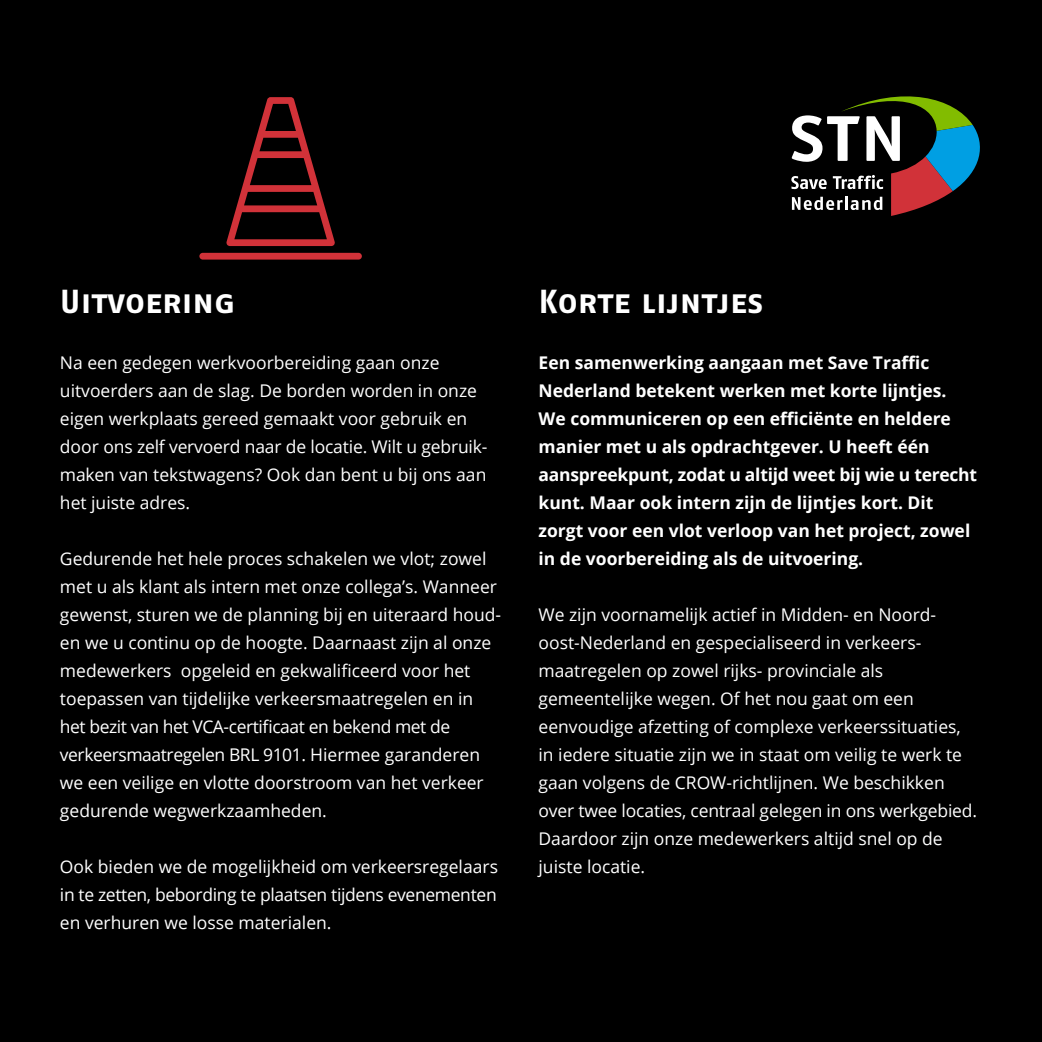
<style>
.page{position:relative;width:1042px;height:1042px;background:#000}
.page>*{position:absolute;margin:0;border:0;box-sizing:border-box;transform-origin:0 0}
.t1{font:33.25px "Fago No Bold Caps";color:#fff}
.t2{font:17.5px/28px "Open Sans";color:#fff}
.t3{font:700 17.5px/28px "Open Sans";color:#fff}
</style>
<div class="page">
<svg style="left:791px;top:96px;width:189px;height:120px"></svg>
<svg style="left:199px;top:97px;width:163px;height:163px"></svg>
<h1 class="t1" style="left:60px;top:282px;width:177px">Uitvoering</h1>
<p class="t2" style="left:60px;top:348px;width:429px">Na een gedegen werkvoorbereiding gaan onze uitvoerders aan de slag. De borden worden in onze eigen werkplaats gereed gemaakt voor gebruik en door ons zelf vervoerd naar de locatie. Wilt u gebruik&shy;maken van tekstwagens? Ook dan bent u bij ons aan het juiste adres.</p>
<p class="t2" style="left:60px;top:544px;width:442px">Gedurende het hele proces schakelen we vlot; zowel met u als klant als intern met onze collega’s. Wanneer gewenst, sturen we de planning bij en uiteraard houd&shy;en we u continu op de hoogte. Daarnaast zijn al onze medewerkers opgeleid en gekwalificeerd voor het toepassen van tijdelijke verkeersmaatregelen en in het bezit van het VCA-certificaat en bekend met de verkeersmaatregelen BRL 9101. Hiermee garanderen we een veilige en vlotte doorstroom van het verkeer gedurende wegwerkzaamheden.</p>
<p class="t2" style="left:60px;top:852px;width:439px;text-align:justify">Ook bieden we de mogelijkheid om verkeersregelaars in te zetten, bebording te plaatsen tijdens evenementen en verhuren we losse materialen.</p>
<h1 class="t1" style="left:538px;top:282px;width:226px">Korte lijntjes</h1>
<p class="t3" style="left:538px;top:348px;width:440px">Een samenwerking aangaan met Save Traffic Nederland betekent werken met korte lijntjes.<br>We communiceren op een efficiënte en heldere manier met u als opdrachtgever. U heeft één aanspreekpunt, zodat u altijd weet bij wie u terecht kunt. Maar ook intern zijn de lijntjes kort. Dit zorgt voor een vlot verloop van het project, zowel in de voorbereiding als de uitvoering.</p>
<p class="t2" style="left:538px;top:600px;width:440px">We zijn voornamelijk actief in Midden- en Noord&shy;oost-Nederland en gespecialiseerd in verkeers&shy;maatregelen op zowel rijks- provinciale als gemeentelijke wegen. Of het nou gaat om een eenvoudige afzetting of complexe verkeerssituaties, in iedere situatie zijn we in staat om veilig te werk te gaan volgens de CROW-richtlijnen. We beschikken over twee locaties, centraal gelegen in ons werkgebied.<br>Daardoor zijn onze medewerkers altijd snel op de juiste locatie.</p>
</div>
